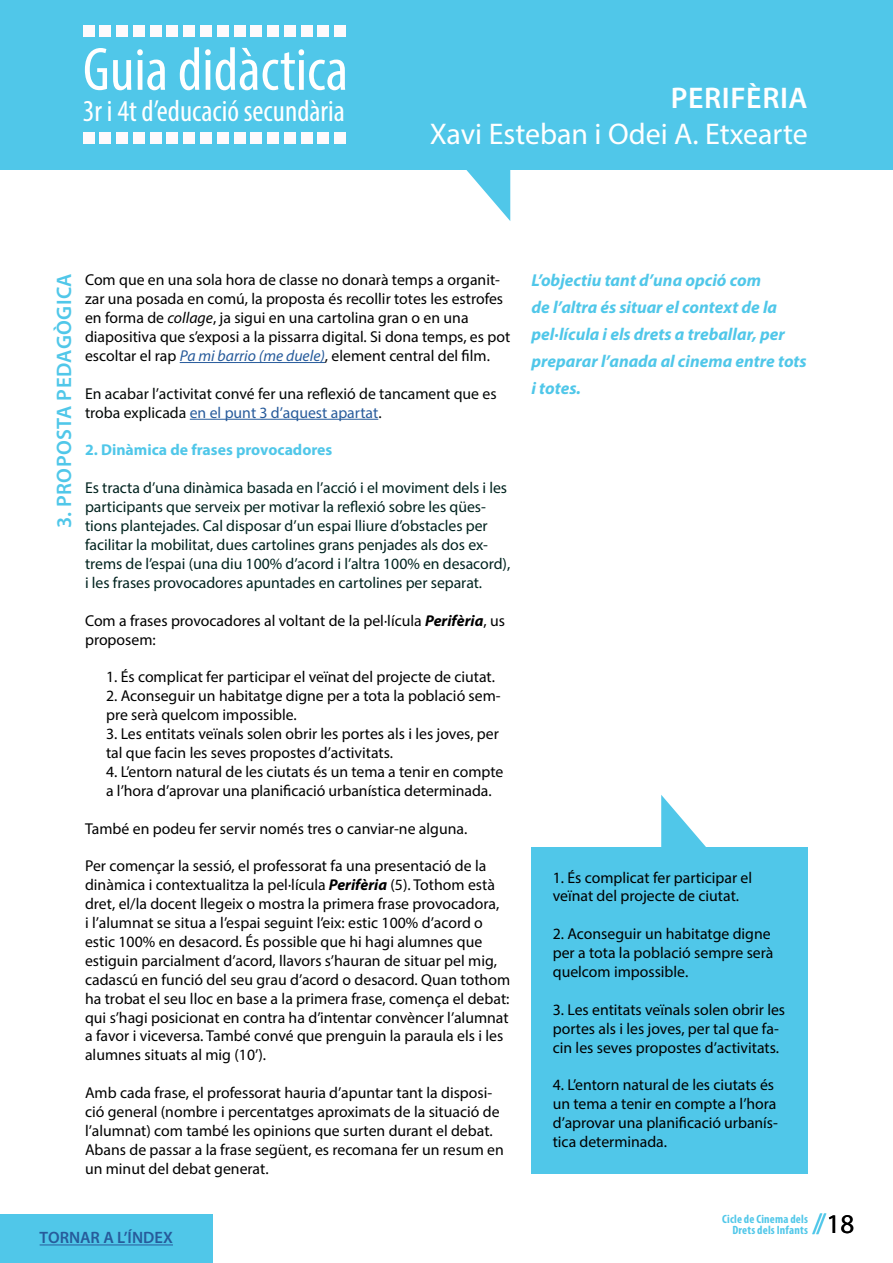
<style>
.page{position:relative;width:893px;height:1263px;background:#fff}
.page>*{position:absolute;margin:0;border:0;box-sizing:border-box;transform-origin:0 0}
.t1{font:condensed 61.5px "Myriad Pro";color:#fff}
.t2{font:condensed 30.45px "Myriad Pro";color:#fff}
.t3{font:30px "Myriad Pro";color:#fff}
.t4{font:600 30px "Myriad Pro";letter-spacing:.02em;color:#fff}
.t5{font:28.5px "Myriad Pro";color:#50c7e9}
.t6{font:600 21px "Myriad Pro";letter-spacing:.02em;color:#50c7e9}
.t7{font:italic 700 17.25px/27px "Myriad Pro";color:#50c7e9}
.t8{font:600 16.5px "Myriad Pro";color:#275b9b}
.t9{font:15.75px/18.9px "Myriad Pro";color:#000}
.t10{font:15.75px/18.9px "Myriad Pro";letter-spacing:-.005em;color:#00231f}
.t11{font:15.75px/18.9px "Myriad Pro";color:#030706}
.t12{font:700 15.75px "Myriad Pro";color:#50c7e9}
.t13{font:700 condensed 12px/10.5px "Myriad Pro";letter-spacing:.015em;color:#50c7e9;text-align:right}
.s1{font-style:italic}
.s2{font-style:italic;color:#275b9b}
.s3{color:#275b9b}
.s4{font-weight:700;font-style:italic}
.s5{font-size:27px;color:#000}
</style>
<div class="page">
<div style="left:0;top:0;width:893px;height:169px;background:#50c7e9"></div>
<svg style="left:459px;top:169px;width:51px;height:52px"></svg>
<div style="left:83px;top:26px;width:11px;height:11px;background:#fefafc"></div>
<div style="left:100px;top:26px;width:11px;height:11px;background:#fefafc"></div>
<div style="left:116px;top:26px;width:12px;height:11px;background:#fefafc"></div>
<div style="left:133px;top:26px;width:12px;height:11px;background:#fefafc"></div>
<div style="left:150px;top:26px;width:11px;height:11px;background:#fefafc"></div>
<div style="left:167px;top:26px;width:11px;height:11px;background:#fefafc"></div>
<div style="left:183px;top:26px;width:12px;height:11px;background:#fefafc"></div>
<div style="left:200px;top:26px;width:12px;height:11px;background:#fefafc"></div>
<div style="left:217px;top:26px;width:11px;height:11px;background:#fefafc"></div>
<div style="left:234px;top:26px;width:11px;height:11px;background:#fefafc"></div>
<div style="left:251px;top:26px;width:11px;height:11px;background:#fefafc"></div>
<div style="left:267px;top:26px;width:12px;height:11px;background:#fefafc"></div>
<div style="left:284px;top:26px;width:12px;height:11px;background:#fefafc"></div>
<div style="left:301px;top:26px;width:11px;height:11px;background:#fefafc"></div>
<div style="left:318px;top:26px;width:11px;height:11px;background:#fefafc"></div>
<div style="left:334px;top:26px;width:12px;height:11px;background:#fefafc"></div>
<div style="left:83px;top:132px;width:11px;height:12px;background:#fefafc"></div>
<div style="left:100px;top:132px;width:11px;height:12px;background:#fefafc"></div>
<div style="left:116px;top:132px;width:12px;height:12px;background:#fefafc"></div>
<div style="left:133px;top:132px;width:12px;height:12px;background:#fefafc"></div>
<div style="left:150px;top:132px;width:11px;height:12px;background:#fefafc"></div>
<div style="left:167px;top:132px;width:11px;height:12px;background:#fefafc"></div>
<div style="left:183px;top:132px;width:12px;height:12px;background:#fefafc"></div>
<div style="left:200px;top:132px;width:12px;height:12px;background:#fefafc"></div>
<div style="left:217px;top:132px;width:11px;height:12px;background:#fefafc"></div>
<div style="left:234px;top:132px;width:11px;height:12px;background:#fefafc"></div>
<div style="left:251px;top:132px;width:11px;height:12px;background:#fefafc"></div>
<div style="left:267px;top:132px;width:12px;height:12px;background:#fefafc"></div>
<div style="left:284px;top:132px;width:12px;height:12px;background:#fefafc"></div>
<div style="left:301px;top:132px;width:11px;height:12px;background:#fefafc"></div>
<div style="left:318px;top:132px;width:11px;height:12px;background:#fefafc"></div>
<div style="left:334px;top:132px;width:12px;height:12px;background:#fefafc"></div>
<div style="left:0;top:1214px;width:213px;height:49px;background:#50c7e9"></div>
<hr style="left:40px;top:1244px;width:133px;height:1px;background:#275b9b">
<hr style="left:180px;top:362px;width:145px;height:1px;background:#275b9b">
<hr style="left:190px;top:419px;width:188px;height:1px;background:#275b9b">
<svg style="left:661px;top:795px;width:45px;height:52px"></svg>
<div style="left:531px;top:847px;width:277px;height:327px;background:#50c7e9"></div>
<h1 class="t1" style="left:83px;top:32px;width:267px">Guia didàctica</h1>
<h2 class="t2" style="left:83px;top:93px;width:263px">3r i 4t d’educació secundària</h2>
<h3 class="t4" style="left:671px;top:79px;width:138px">PERIFÈRIA</h3>
<h3 class="t3" style="left:430px;top:115px;width:380px">Xavi Esteban i Odei A. Etxearte</h3>
<h3 class="t6" style="left:51px;top:528px;width:256px;rotate:-90deg">3. PROPOSTA PEDAGÒGICA</h3>
<p class="t9" style="left:85px;top:270px;width:427px">Com que en una sola hora de classe no donarà temps a organit&shy;zar una posada en comú, la proposta és recollir totes les estrofes en forma de <span class="s1">collage</span>, ja sigui en una cartolina gran o en una diapositiva que s’exposi a la pissarra digital. Si dona temps, es pot escoltar el rap <span class="s2">Pa mi barrio (me duele)</span>, element central del film.</p>
<p class="t11" style="left:85px;top:384px;width:413px">En acabar l’activitat convé fer una reflexió de tancament que es troba explicada <span class="s3">en el punt 3 d’aquest apartat</span>.</p>
<p class="t12" style="left:85px;top:440px;width:249px">2. Dinàmica de frases provocadores</p>
<p class="t10" style="left:85px;top:478px;width:427px">Es tracta d’una dinàmica basada en l’acció i el moviment dels i les participants que serveix per motivar la reflexió sobre les qües&shy;tions plantejades. Cal disposar d’un espai lliure d’obstacles per facilitar la mobilitat, dues cartolines grans penjades als dos ex&shy;trems de l’espai (una diu 100% d’acord i l’altra 100% en desacord), i les frases provocadores apuntades en cartolines per separat.</p>
<p class="t9" style="left:85px;top:611px;width:421px">Com a frases provocadores al voltant de la pel·lícula <span class="s4">Perifèria</span>, us proposem:</p>
<p class="t9" style="left:106px;top:667px;width:391px">1. És complicat fer participar el veïnat del projecte de ciutat.</p>
<p class="t9" style="left:106px;top:686px;width:396px">2. Aconseguir un habitatge digne per a tota la població sem&shy;pre serà quelcom impossible.</p>
<p class="t9" style="left:106px;top:724px;width:394px">3. Les entitats veïnals solen obrir les portes als i les joves, per tal que facin les seves propostes d’activitats.</p>
<p class="t9" style="left:106px;top:762px;width:399px">4. L’entorn natural de les ciutats és un tema a tenir en compte a l’hora d’aprovar una planificació urbanística determinada.</p>
<p class="t9" style="left:85px;top:818px;width:384px">També en podeu fer servir només tres o canviar-ne alguna.</p>
<p class="t9" style="left:85px;top:856px;width:427px">Per començar la sessió, el professorat fa una presentació de la dinàmica i contextualitza la pel·lícula <span class="s4">Perifèria</span> (5). Tothom està dret, el/la docent llegeix o mostra la primera frase provocadora,<br>i l’alumnat se situa a l’espai seguint l’eix: estic 100% d’acord o estic 100% en desacord. És possible que hi hagi alumnes que estiguin parcialment d’acord, llavors s’hauran de situar pel mig, cadascú en funció del seu grau d’acord o desacord. Quan tothom ha trobat el seu lloc en base a la primera frase, comença el debat: qui s’hagi posicionat en contra ha d’intentar convèncer l’alumnat a favor i viceversa. També convé que prenguin la paraula els i les alumnes situats al mig (10’).</p>
<p class="t9" style="left:85px;top:1083px;width:420px">Amb cada frase, el professorat hauria d’apuntar tant la disposi&shy;ció general (nombre i percentatges aproximats de la situació de l’alumnat) com també les opinions que surten durant el debat.<br>Abans de passar a la frase següent, es recomana fer un resum en un minut del debat generat.</p>
<p class="t8" style="left:40px;top:1227px;width:135px">TORNAR A L’ÍNDEX</p>
<p class="t7" style="left:531px;top:266px;width:277px">L’objectiu tant d’una opció com<br>de l’altra és situar el context de la pel·lícula i els drets a treballar, per preparar l’anada al cinema entre tots i totes.</p>
<p class="t9" style="left:553px;top:867px;width:201px">1. És complicat fer participar el veïnat del projecte de ciutat.</p>
<p class="t9" style="left:553px;top:924px;width:222px">2. Aconseguir un habitatge digne per a tota la població sempre serà quelcom impossible.</p>
<p class="t9" style="left:553px;top:1000px;width:234px">3. Les entitats veïnals solen obrir les portes als i les joves, per tal que fa&shy;cin les seves propostes d’activitats.</p>
<p class="t9" style="left:553px;top:1075px;width:227px">4. L’entorn natural de les ciutats és un tema a tenir en compte a l’hora d’aprovar una planificació urbanís&shy;tica determinada.</p>
<h3 class="t5" style="left:812px;top:1206px;width:43px">//<span class="s5">18</span></h3>
<p class="t13" style="left:722px;top:1213px;width:87px">Cicle de Cinema dels<br>Drets dels Infants</p>
</div>
